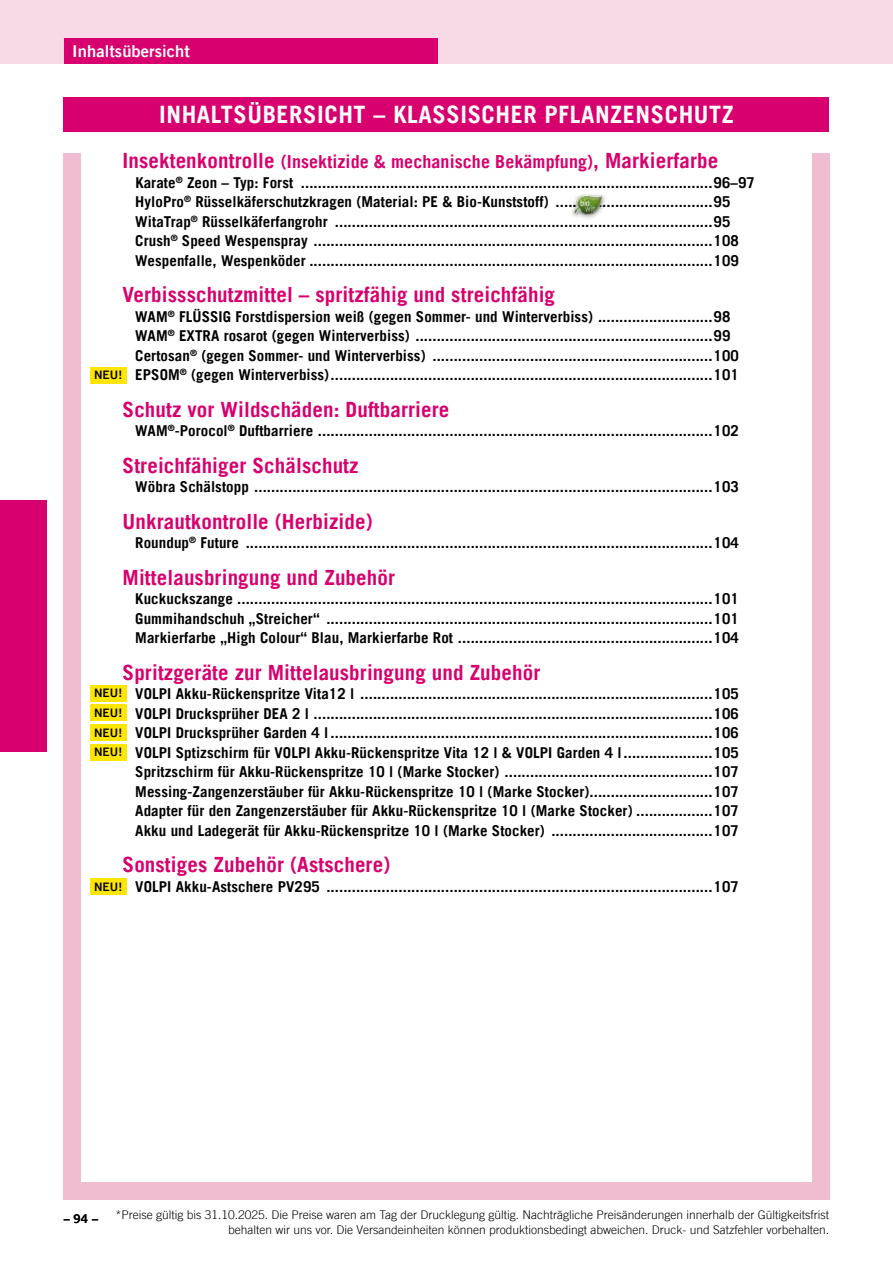
<style>
.page{position:relative;width:893px;height:1263px;background:#fff}
.page>*{position:absolute;margin:0;border:0;box-sizing:border-box;transform-origin:0 0}
.t1{font:700 24px "Trade Gothic LT";letter-spacing:.025em;color:#fff}
.t2{font:700 21px "Trade Gothic LT";letter-spacing:.005em;color:#d7006e}
.t3{font:700 18px "Trade Gothic LT";letter-spacing:.005em;color:#d7006e}
.t4{font:16.5px "Trade Gothic LT Bold Two";letter-spacing:.005em;color:#fff}
.t5{font:700 15px/19.5px "Trade Gothic LT";letter-spacing:.005em;color:#000}
.t6{font:300 12px/15px "Trade Gothic LT";color:#000;text-align:right}
.t7{font:12px "Trade Gothic LT Bold Two";color:#000}
.t8{font:11.7px/19.6px "Trade Gothic LT Bold Two";letter-spacing:.005em;color:#000;text-align:justify}
.s1{font-size:21px}
</style>
<div class="page">
<div style="left:0;top:0;width:893px;height:64px;background:#f7dae5"></div>
<div style="left:64px;top:38px;width:373px;height:26px;background:#d7006e"></div>
<div style="left:0;top:500px;width:47px;height:252px;background:#d7006e"></div>
<div style="left:64px;top:153px;width:17px;height:1046px;background:#f0bccf"></div>
<div style="left:64px;top:1182px;width:765px;height:17px;background:#f0bccf"></div>
<div style="left:812px;top:153px;width:17px;height:1046px;background:#f0bccf"></div>
<div style="left:64px;top:98px;width:765px;height:34px;background:#d7006e"></div>
<div style="left:568px;top:191px;width:40px;height:29px;background:#000;opacity:.4"></div>
<img style="left:573px;top:196px;width:30px;height:18px">
<div style="left:90px;top:367px;width:36px;height:17px;background:#ffe600"></div>
<div style="left:90px;top:685px;width:36px;height:17px;background:#ffe600"></div>
<div style="left:90px;top:704px;width:36px;height:17px;background:#ffe600"></div>
<div style="left:90px;top:724px;width:36px;height:17px;background:#ffe600"></div>
<div style="left:90px;top:744px;width:36px;height:17px;background:#ffe600"></div>
<div style="left:90px;top:878px;width:36px;height:17px;background:#ffe600"></div>
<p class="t4" style="left:72px;top:41px;width:119px">Inhaltsübersicht</p>
<h1 class="t1" style="left:159px;top:100px;width:576px">INHALTSÜBERSICHT – KLASSISCHER PFLANZENSCHUTZ</h1>
<p class="t3" style="left:123px;top:151px;width:597px"><span class="s1">Insektenkontrolle</span> (Insektizide &amp; mechanische Bekämpfung)<span class="s1">, Markierfarbe</span></p>
<p class="t5" style="left:135px;top:172px;width:621px">Karate<sup>®</sup> Zeon – Typ: Forst .................................................................................................96–97<br>HyloPro<sup>®</sup> Rüsselkäferschutzkragen (Material: PE &amp; Bio-Kunststoff) .....................................95<br>WitaTrap<sup>®</sup> Rüsselkäferfangrohr .........................................................................................95<br>Crush<sup>®</sup> Speed Wespenspray ..............................................................................................108<br>Wespenfalle, Wespenköder ...............................................................................................109</p>
<h2 class="t2" style="left:123px;top:282px;width:434px">Verbissschutzmittel – spritzfähig und streichfähig</h2>
<p class="t5" style="left:135px;top:306px;width:605px">WAM<sup>®</sup> FLÜSSIG Forstdispersion weiß (gegen Sommer- und Winterverbiss) ...........................98<br>WAM<sup>®</sup> EXTRA rosarot (gegen Winterverbiss) ......................................................................99<br>Certosan<sup>®</sup> (gegen Sommer- und Winterverbiss) ..................................................................100<br>EPSOM<sup>®</sup> (gegen Winterverbiss)..........................................................................................101</p>
<h2 class="t2" style="left:123px;top:396px;width:328px">Schutz vor Wildschäden: Duftbarriere</h2>
<p class="t5" style="left:135px;top:421px;width:605px">WAM<sup>®</sup>-Porocol<sup>®</sup> Duftbarriere .............................................................................................102</p>
<h2 class="t2" style="left:123px;top:452px;width:237px">Streichfähiger Schälschutz</h2>
<p class="t5" style="left:135px;top:477px;width:605px">Wöbra Schälstopp ............................................................................................................103</p>
<h2 class="t2" style="left:123px;top:508px;width:252px">Unkrautkontrolle (Herbizide)</h2>
<p class="t5" style="left:135px;top:533px;width:605px">Roundup<sup>®</sup> Future ..............................................................................................................104</p>
<h2 class="t2" style="left:123px;top:564px;width:274px">Mittelausbringung und Zubehör</h2>
<p class="t5" style="left:135px;top:589px;width:605px;text-align:justify">Kuckuckszange ................................................................................................................101<br>Gummihandschuh „Streicher“ ...........................................................................................101<br>Markierfarbe „High Colour“ Blau, Markierfarbe Rot ............................................................104</p>
<h2 class="t2" style="left:123px;top:659px;width:419px">Spritzgeräte zur Mittelausbringung und Zubehör</h2>
<p class="t5" style="left:135px;top:684px;width:605px;text-align:justify">VOLPI Akku-Rückenspritze Vita12 l ...................................................................................105<br>VOLPI Drucksprüher DEA 2 l ..............................................................................................106<br>VOLPI Drucksprüher Garden 4 l ..........................................................................................106<br>VOLPI Sptizschirm für VOLPI Akku-Rückenspritze Vita 12 l &amp; VOLPI Garden 4 l.....................105<br>Spritzschirm für Akku-Rückenspritze 10 l (Marke Stocker) .................................................107<br>Messing-Zangenzerstäuber für Akku-Rückenspritze 10 l (Marke Stocker).............................107<br>Adapter für den Zangenzerstäuber für Akku-Rückenspritze 10 l (Marke Stocker) ..................107<br>Akku und Ladegerät für Akku-Rückenspritze 10 l (Marke Stocker) ......................................107</p>
<h2 class="t2" style="left:123px;top:852px;width:269px">Sonstiges Zubehör (Astschere)</h2>
<p class="t5" style="left:135px;top:876px;width:605px">VOLPI Akku-Astschere PV295 ...........................................................................................107</p>
<p class="t8" style="left:94px;top:365px;width:30px">NEU!</p>
<p class="t8" style="left:94px;top:683px;width:30px">NEU!<br>NEU!<br>NEU!<br>NEU!</p>
<p class="t8" style="left:94px;top:877px;width:30px">NEU!</p>
<p class="t7" style="left:64px;top:1211px;width:36px">– 94 –</p>
<p class="t6" style="left:115px;top:1206px;width:715px">*Preise gültig bis 31.10.2025. Die Preise waren am Tag der Drucklegung gültig. Nachträgliche Preisänderungen innerhalb der Gültigkeitsfrist behalten wir uns vor. Die Versandeinheiten können produktionsbedingt abweichen. Druck- und Satzfehler vorbehalten.</p>
</div>
